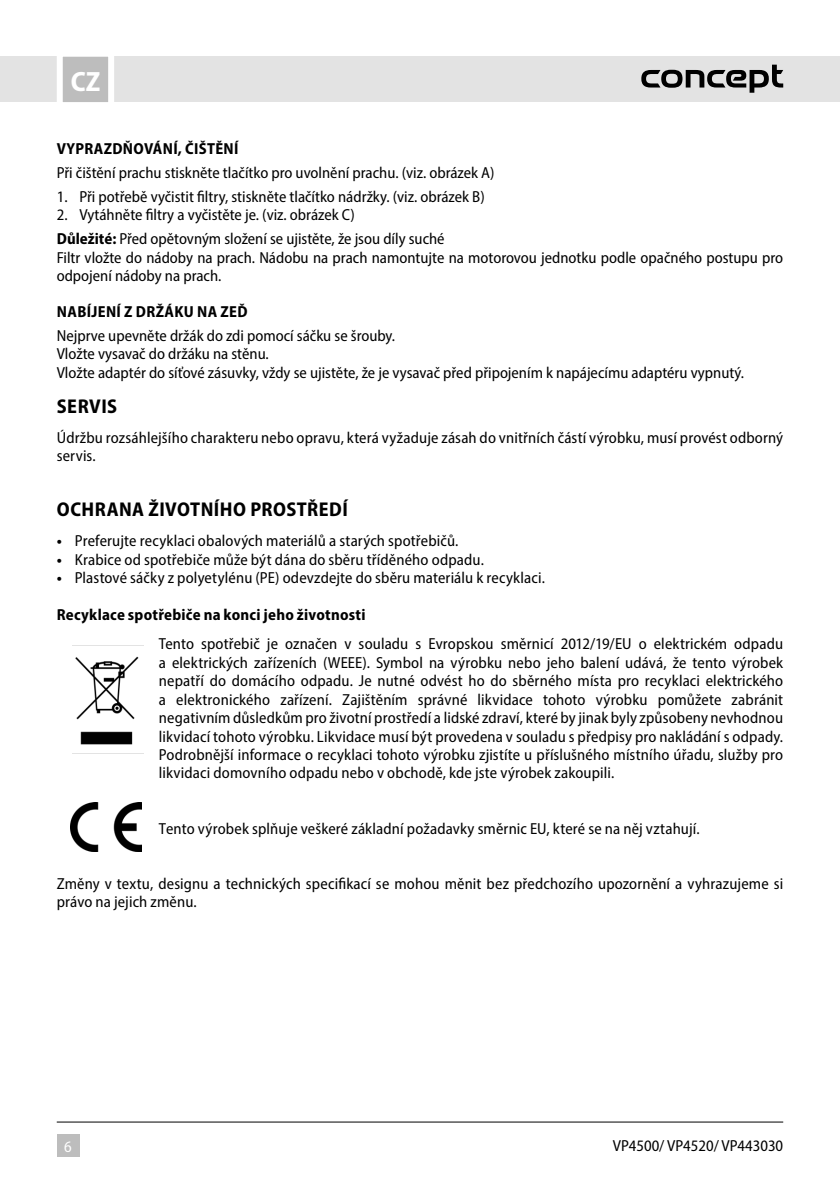
<style>
.page{position:relative;width:840px;height:1191px;background:#fff}
.page>*{position:absolute;margin:0;border:0;box-sizing:border-box;transform-origin:0 0}
.t1{font:700 semi-condensed 28px "Myriad Pro";color:#fff}
.Nadpis_odsazení_2_mm{font:700 semi-condensed 20px "Myriad Pro";letter-spacing:.02em;color:#000}
.Text{font:semi-condensed 16px/18.4px "Myriad Pro";letter-spacing:.01em;color:#000}
.Nadpis_moje_CZ{font:semi-condensed 16px/18.4px "Myriad Pro";color:#000}
.Nadpis_moje_CZ-2{font:700 semi-condensed 16px "Myriad Pro";letter-spacing:.02em;color:#000}
.Text-2{font:700 semi-condensed 16px "Myriad Pro";letter-spacing:.015em;color:#000}
.t2{font:semi-condensed 16px "Myriad Pro";color:#fff}
.s1{font-weight:700}
</style>
<div class="page">
<div style="left:0;top:57px;width:839px;height:45px;background:#e3e3e3"></div>
<div style="left:57px;top:1134px;width:22px;height:23px;background:#bdbdbd"></div>
<svg style="left:54px;top:56px;width:63px;height:46px;background:#cdcdcd"></svg>
<hr style="left:57px;top:1121px;width:725px;height:1px;background:#000">
<svg style="left:641px;top:65px;width:141px;height:28px"></svg>
<img style="left:73px;top:645px;width:70px;height:109px">
<img style="left:70px;top:802px;width:71px;height:49px">
<h1 class="t1" style="left:71px;top:64px;width:31px">CZ</h1>
<p class="Nadpis_moje_CZ-2" style="left:57px;top:138px;width:183px">VYPRAZDŇOVÁNÍ, ČIŠTĚNÍ</p>
<p class="Nadpis_moje_CZ" style="left:57px;top:163px;width:439px">Při čištění prachu stiskněte tlačítko pro uvolnění prachu. (viz. obrázek A)</p>
<p class="Text" style="left:57px;top:187px;width:429px">1. Při potřebě vyčistit filtry, stiskněte tlačítko nádržky. (viz. obrázek B)</p>
<p class="Text" style="left:57px;top:205px;width:299px">2. Vytáhněte filtry a vyčistěte je. (viz. obrázek C)</p>
<p class="Nadpis_moje_CZ" style="left:57px;top:230px;width:389px"><span class="s1">Důležité:</span> Před opětovným složení se ujistěte, že jsou díly suché</p>
<p class="Nadpis_moje_CZ" style="left:57px;top:248px;width:727px">Filtr vložte do nádoby na prach. Nádobu na prach namontujte na motorovou jednotku podle opačného postupu pro odpojení nádoby na prach.</p>
<p class="Nadpis_moje_CZ-2" style="left:57px;top:301px;width:192px">NABÍJENÍ Z DRŽÁKU NA ZEĎ</p>
<p class="Nadpis_moje_CZ" style="left:57px;top:326px;width:340px">Nejprve upevněte držák do zdi pomocí sáčku se šrouby.</p>
<p class="Nadpis_moje_CZ" style="left:57px;top:344px;width:213px">Vložte vysavač do držáku na stěnu.</p>
<p class="Nadpis_moje_CZ" style="left:57px;top:363px;width:688px">Vložte adaptér do síťové zásuvky, vždy se ujistěte, že je vysavač před připojením k napájecímu adaptéru vypnutý.</p>
<p class="Nadpis_odsazení_2_mm" style="left:57px;top:393px;width:62px">SERVIS</p>
<p class="Text" style="left:57px;top:428px;width:727px">Údržbu rozsáhlejšího charakteru nebo opravu, která vyžaduje zásah do vnitřních částí výrobku, musí provést odborný servis.</p>
<p class="Nadpis_odsazení_2_mm" style="left:57px;top:497px;width:292px">OCHRANA ŽIVOTNÍHO PROSTŘEDÍ</p>
<p class="Text" style="left:57px;top:531px;width:403px"><span class="s1">•</span> Preferujte recyklaci obalových materiálů a starých spotřebičů.</p>
<p class="Text" style="left:57px;top:550px;width:428px"><span class="s1">•</span> Krabice od spotřebiče může být dána do sběru tříděného odpadu.</p>
<p class="Text" style="left:57px;top:568px;width:489px"><span class="s1">•</span> Plastové sáčky z polyetylénu (PE) odevzdejte do sběru materiálu k recyklaci.</p>
<p class="Text-2" style="left:57px;top:604px;width:310px">Recyklace spotřebiče na konci jeho životnosti</p>
<p class="Text" style="left:159px;top:634px;width:625px;text-align:justify">Tento spotřebič je označen v souladu s Evropskou směrnicí 2012/19/EU o elektrickém odpadu a elektrických zařízeních (WEEE). Symbol na výrobku nebo jeho balení udává, že tento výrobek nepatří do domácího odpadu. Je nutné odvést ho do sběrného místa pro recyklaci elektrického a elektronického zařízení. Zajištěním správné likvidace tohoto výrobku pomůžete zabránit negativním důsledkům pro životní prostředí a lidské zdraví, které by jinak byly způsobeny nevhodnou likvidací tohoto výrobku. Likvidace musí být provedena v souladu s předpisy pro nakládání s odpady.<br>Podrobnější informace o recyklaci tohoto výrobku zjistíte u příslušného místního úřadu, služby pro likvidaci domovního odpadu nebo v obchodě, kde jste výrobek zakoupili.</p>
<p class="Text" style="left:159px;top:818px;width:542px">Tento výrobek splňuje veškeré základní požadavky směrnic EU, které se na něj vztahují.</p>
<p class="Text" style="left:57px;top:874px;width:727px">Změny v textu, designu a technických specifikací se mohou měnit bez předchozího upozornění a vyhrazujeme si právo na jejich změnu.</p>
<p class="t2" style="left:64px;top:1136px;width:9px">6</p>
<p class="Text" style="left:612px;top:1135px;width:172px">VP4500/ VP4520/ VP443030</p>
</div>
